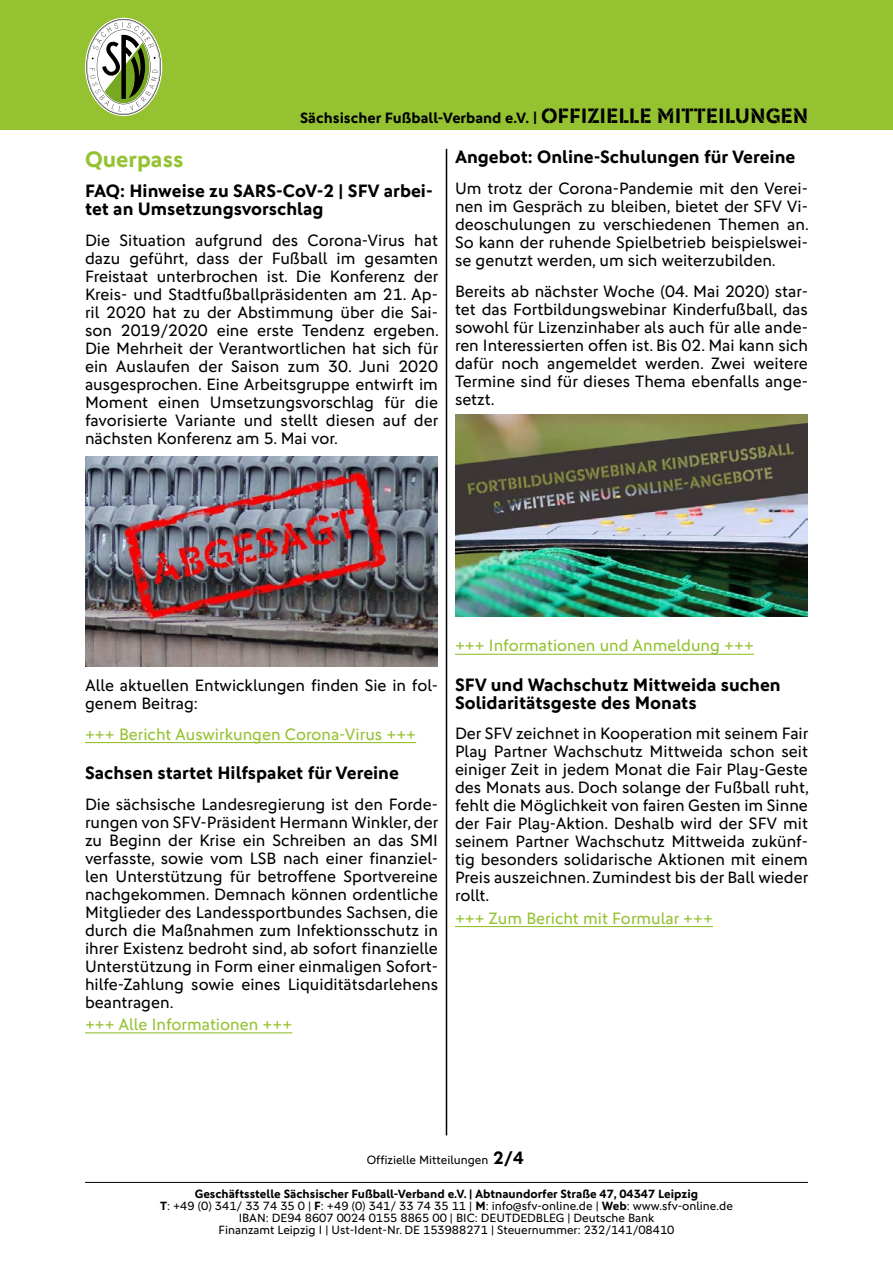
<style>
.page{position:relative;width:893px;height:1263px;background:#fff}
.page>*{position:absolute;margin:0;border:0;box-sizing:border-box;transform-origin:0 0}
.t1{font:700 22.5px "DFB Sans";color:#95c230}
.t2{font:700 18px/18px "DFB Sans";color:#000}
.t3{font:16.5px/18px "DFB Sans";color:#000;text-align:justify}
.t4{font:16.5px "DFB Sans";color:#95c230}
.t5{font:700 15px "DFB Sans";color:#000}
.t6{font:12px/12px "DFB Sans";color:#000;text-align:center}
.s1{font-family:"DFB Stencil";font-weight:400}
.s2{font-family:"DFB Stencil";font-weight:400;font-size:21px}
.s3{font-weight:700;font-size:18px}
.s4{font-weight:700}
</style>
<div class="page">
<div style="left:0;top:0;width:893px;height:130px;background:#95c230"></div>
<svg style="left:86px;top:19px;width:75px;height:96px"></svg>
<hr style="left:85px;top:1182px;width:723px;height:1px;background:#000">
<hr style="left:446px;top:149px;width:1px;height:986px;background:#000">
<hr style="left:85px;top:742px;width:331px;height:1px;background:#95c230">
<hr style="left:85px;top:1032px;width:207px;height:1px;background:#95c230">
<hr style="left:455px;top:654px;width:299px;height:1px;background:#95c230">
<hr style="left:455px;top:926px;width:258px;height:1px;background:#95c230">
<img style="left:85px;top:456px;width:353px;height:210px">
<img style="left:455px;top:415px;width:353px;height:202px">
<p class="t5" style="left:300px;top:109px;width:510px">Sächsischer Fußball-Verband e.V. <span class="s1">|</span> <span class="s2">OFFIZIELLE MITTEILUNGEN</span></p>
<h1 class="t1" style="left:85px;top:145px;width:100px">Querpass</h1>
<p class="t2" style="left:85px;top:182px;width:349px">FAQ: Hinweise zu SARS-CoV-2 | SFV arbei&shy;tet an Umsetzungsvorschlag</p>
<p class="t3" style="left:85px;top:231px;width:355px">Die Situation aufgrund des Corona-Virus hat dazu geführt, dass der Fußball im gesamten Freistaat unterbrochen ist. Die Konferenz der Kreis- und Stadtfußballpräsidenten am 21. Ap&shy;ril 2020 hat zu der Abstimmung über die Sai&shy;son 2019/2020 eine erste Tendenz ergeben.<br>Die Mehrheit der Verantwortlichen hat sich für ein Auslaufen der Saison zum 30. Juni 2020 ausgesprochen. Eine Arbeitsgruppe entwirft im Moment einen Umsetzungsvorschlag für die favorisierte Variante und stellt diesen auf der nächsten Konferenz am 5. Mai vor.</p>
<p class="t2" style="left:455px;top:147px;width:342px">Angebot: Online-Schulungen für Vereine</p>
<p class="t3" style="left:455px;top:179px;width:355px">Um trotz der Corona-Pandemie mit den Verei&shy;nen im Gespräch zu bleiben, bietet der SFV Vi&shy;deoschulungen zu verschiedenen Themen an.<br>So kann der ruhende Spielbetrieb beispielswei&shy;se genutzt werden, um sich weiterzubilden.</p>
<p class="t3" style="left:455px;top:282px;width:354px">Bereits ab nächster Woche (04. Mai 2020) star&shy;tet das Fortbildungswebinar Kinderfußball, das sowohl für Lizenzinhaber als auch für alle ande&shy;ren Interessierten offen ist. Bis 02. Mai kann sich dafür noch angemeldet werden. Zwei weitere Termine sind für dieses Thema ebenfalls ange&shy;setzt.</p>
<p class="t3" style="left:85px;top:676px;width:354px">Alle aktuellen Entwicklungen finden Sie in fol&shy;genem Beitrag:</p>
<p class="t4" style="left:85px;top:724px;width:333px">+++ Bericht Auswirkungen Corona-Virus +++</p>
<p class="t2" style="left:85px;top:763px;width:315px">Sachsen startet Hilfspaket für Vereine</p>
<p class="t3" style="left:85px;top:795px;width:355px">Die sächsische Landesregierung ist den Forde&shy;rungen von SFV-Präsident Hermann Winkler, der zu Beginn der Krise ein Schreiben an das SMI verfasste, sowie vom LSB nach einer finanziel&shy;len Unterstützung für betroffene Sportvereine nachgekommen. Demnach können ordentliche Mitglieder des Landessportbundes Sachsen, die durch die Maßnahmen zum Infektionsschutz in ihrer Existenz bedroht sind, ab sofort finanzielle Unterstützung in Form einer einmaligen Sofort&shy;hilfe-Zahlung sowie eines Liquiditätsdarlehens beantragen.</p>
<p class="t4" style="left:85px;top:1015px;width:209px">+++ Alle Informationen +++</p>
<p class="t4" style="left:455px;top:636px;width:300px">+++ Informationen und Anmeldung +++</p>
<p class="t2" style="left:455px;top:675px;width:327px">SFV und Wachschutz Mittweida suchen<br>Solidaritätsgeste des Monats</p>
<p class="t3" style="left:455px;top:724px;width:355px">Der SFV zeichnet in Kooperation mit seinem Fair Play Partner Wachschutz Mittweida schon seit einiger Zeit in jedem Monat die Fair Play-Geste des Monats aus. Doch solange der Fußball ruht, fehlt die Möglichkeit von fairen Gesten im Sinne der Fair Play-Aktion. Deshalb wird der SFV mit seinem Partner Wachschutz Mittweida zukünf&shy;tig besonders solidarische Aktionen mit einem Preis auszeichnen. Zumindest bis der Ball wieder rollt.</p>
<p class="t4" style="left:455px;top:908px;width:259px">+++ Zum Bericht mit Formular +++</p>
<p class="t6" style="left:367px;top:1154px;width:159px">Offizielle Mitteilungen <span class="s3">2/4</span></p>
<p class="t6" style="left:160px;top:1188px;width:574px"><span class="s4">Geschäftsstelle Sächsischer Fußball-Verband e.V. | Abtnaundorfer Straße 47, 04347 Leipzig<br>T</span>: +49 (0) 341/ 33 74 35 0 | <span class="s4">F</span>: +49 (0) 341/ 33 74 35 11 | <span class="s4">M</span>: info@sfv-online.de | <span class="s4">Web</span>: www.sfv-online.de IBAN: DE94 8607 0024 0155 8865 00 | BIC: DEUTDEDBLEG | Deutsche Bank<br>Finanzamt Leipzig I | Ust-Ident-Nr. DE 153988271 | Steuernummer: 232/141/08410</p>
</div>
